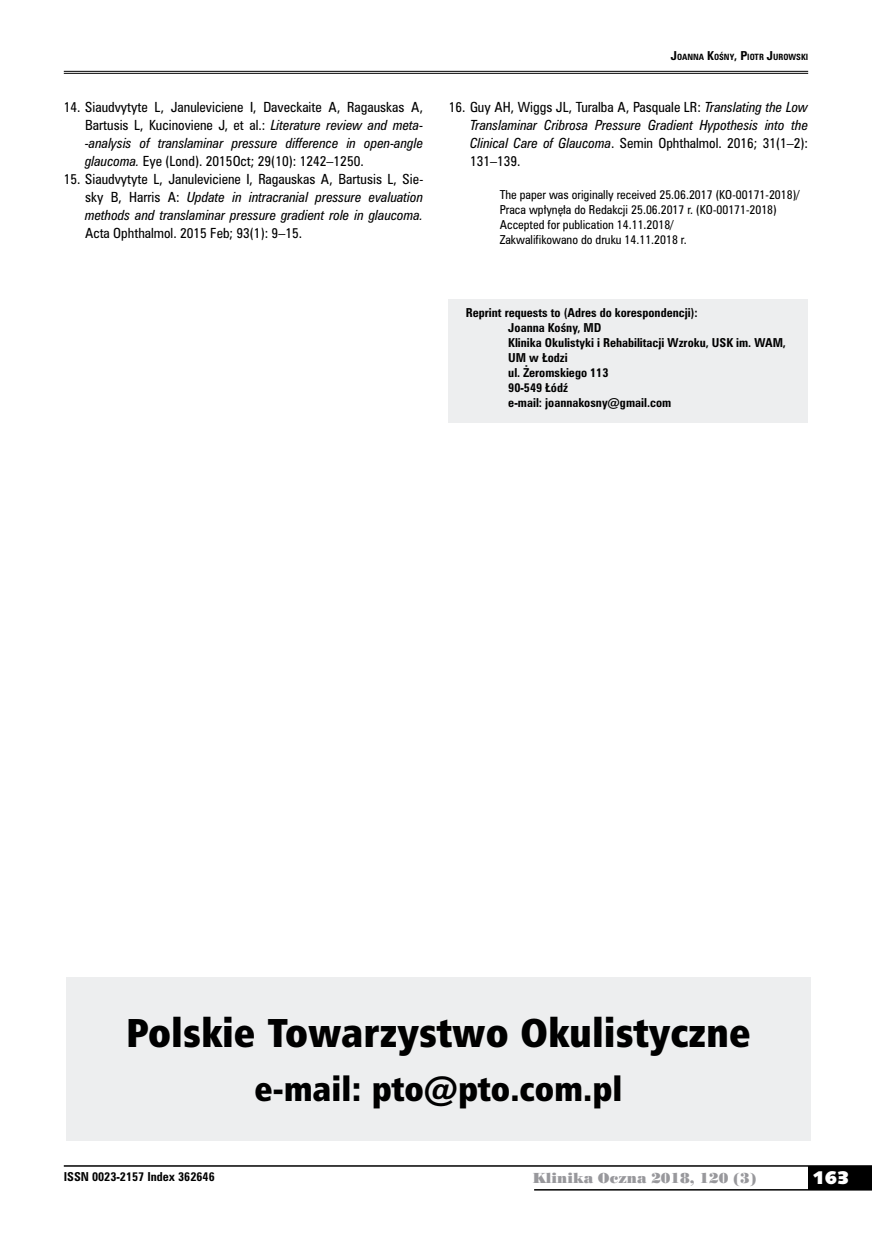
<style>
.page{position:relative;width:872px;height:1234px;background:#fff}
.page>*{position:absolute;margin:0;border:0;box-sizing:border-box;transform-origin:0 0}
.t1{font:39px "Humnst 777 X Blk Cn PL";color:#000}
.t2{font:33px "Humnst 777 X Blk Cn PL";color:#000}
.t3{font:18px "Humanst 531 U Blk PL";color:#fff}
.t4{font:13.5px "Poster Bodoni PL";color:#98989c}
.t5{font:italic 12.75px/18px "Zurich Cn PL";color:#000;text-align:justify}
.t6{font:12.75px/18px "Zurich Cn PL";color:#000;text-align:justify}
.t7{font:700 11.25px/15px "Zurich Cn PL";color:#000}
.t8{font:11.25px/15px "Zurich Cn PL";color:#000}
.t9{font:700 7.8px "Zurich Cn PL";color:#000}
.s1{font-style:italic}
.s2{font-style:normal}
.s3{font-size:11.25px}
</style>
<div class="page">
<div style="left:808px;top:1165px;width:64px;height:24px;background:#000"></div>
<hr style="left:64px;top:1164px;width:808px;height:2px;background:#000">
<hr style="left:534px;top:1188px;width:338px;height:2px;background:#000">
<hr style="left:64px;top:71px;width:744px;height:1px;background:#000">
<hr style="left:64px;top:73px;width:744px;height:1px;background:#000">
<div style="left:449px;top:299px;width:359px;height:124px;background:#edeeef"></div>
<div style="left:66px;top:977px;width:744px;height:163px;background:#edeeef"></div>
<p class="t6" style="left:85px;top:97px;width:340px;text-indent:-21px">14. Siaudvytyte L, Januleviciene I, Daveckaite A, Ragauskas A, Bartusis L, Kucinoviene J, et al.: <span class="s1">Literature review and meta--analysis of translaminar pressure difference in open-angle glaucoma.</span> Eye (Lond). 2015Oct; 29(10): 1242–1250.</p>
<p class="t5" style="left:85px;top:169px;width:340px;text-indent:-21px"><span class="s2">15. Siaudvytyte L, Januleviciene I, Ragauskas A, Bartusis L, Sie&shy;sky B, Harris A:</span> Update in intracranial pressure evaluation methods and translaminar pressure gradient role in glaucoma.</p>
<p class="t6" style="left:85px;top:223px;width:218px">Acta Ophthalmol. 2015 Feb; 93(1): 9–15.</p>
<p class="t9" style="left:670px;top:52px;width:139px"><span class="s3">J</span>OANNA <span class="s3">K</span>OŚNY<span class="s3">, P</span>IOTR <span class="s3">J</span>UROWSKI</p>
<p class="t5" style="left:470px;top:97px;width:340px;text-indent:-21px"><span class="s2">16. Guy AH, Wiggs JL, Turalba A, Pasquale LR:</span> Translating the Low Translaminar Cribrosa Pressure Gradient Hypothesis into the Clinical Care of Glaucoma<span class="s2">. Semin Ophthalmol. 2016; 31(1–2):<br>131–139.</span></p>
<p class="t8" style="left:500px;top:187px;width:301px">The paper was originally received 25.06.2017 (KO-00171-2018)/ Praca wpłynęła do Redakcji 25.06.2017 r. (KO-00171-2018)<br>Accepted for publication 14.11.2018/<br>Zakwalifikowano do druku 14.11.2018 r.</p>
<p class="t7" style="left:508px;top:305px;width:279px;text-indent:-43px">Reprint requests to (Adres do korespondencji):<br>Joanna Kośny, MD<br>Klinika Okulistyki i Rehabilitacji Wzroku, USK im. WAM,<br>UM w Łodzi<br>ul. Żeromskiego 113<br>90-549 Łódź<br>e-mail: joannakosny@gmail.com</p>
<h1 class="t1" style="left:126px;top:1007px;width:626px">Polskie Towarzystwo Okulistyczne</h1>
<h2 class="t2" style="left:254px;top:1067px;width:369px">e-mail: pto@pto.com.pl</h2>
<p class="t7" style="left:64px;top:1168px;width:152px">ISSN 0023-2157 Index 362646</p>
<p class="t4" style="left:532px;top:1168px;width:225px">Klinika Oczna 2018, 120 (3)</p>
<h3 class="t3" style="left:812px;top:1165px;width:38px">163</h3>
</div>
